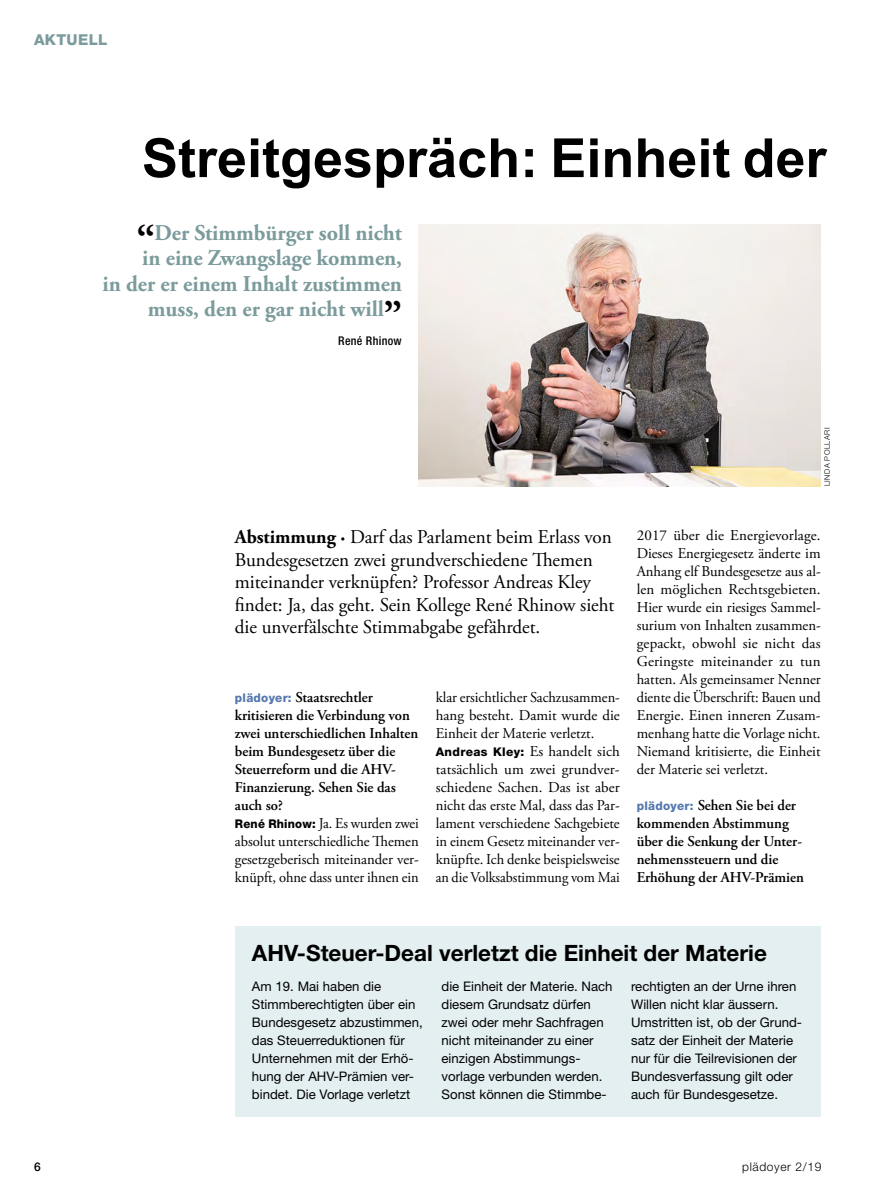
<style>
.page{position:relative;width:893px;height:1191px;background:#fff}
.page>*{position:absolute;margin:0;border:0;box-sizing:border-box;transform-origin:0 0}
.t1{font:700 54px "Arial";color:#000}
.t2{font:700 22.5px/25.5px "Adobe Garamond Pro";color:#7c9b9c;text-align:right}
.t3{font:700 22.5px "Helvetica Neue LT Std";color:#000}
.t4{font:19.5px/22.5px "Adobe Garamond Pro";letter-spacing:-.005em;color:#000}
.t5{font:15px/18px "Adobe Garamond Pro";letter-spacing:-.005em;color:#000}
.t6{font:600 15px/18px "Adobe Garamond Pro";color:#000}
.t7{font:800 15px "Helvetica Neue LT Std";letter-spacing:.025em;color:#7c9b9c}
.t8{font:13.2px/18px "Helvetica Neue LT Std";color:#000}
.t9{font:300 12px "Helvetica Neue LT Std";letter-spacing:.05em;color:#000}
.t10{font:500 condensed 12px "Helvetica Neue LT Std";letter-spacing:.025em;color:#000}
.t11{font:500 12px "Helvetica Neue LT Std";color:#000}
.t12{font:300 7.5px "Helvetica Neue LT Std";letter-spacing:.07em;color:#000}
.s1{font-size:39px;color:#000}
.s2{font-weight:700}
.s3{font-family:"Helvetica Neue LT Std";font-weight:800;font-size:12px;color:#5477ad}
.s4{font-family:"Helvetica Neue LT Std";font-weight:800;font-size:12px}
.s5{font-weight:400}
</style>
<div class="page">
<img style="left:419px;top:224px;width:402px;height:262px">
<div style="left:235px;top:926px;width:586px;height:190px;background:#e4eff1"></div>
<p class="t7" style="left:34px;top:30px;width:75px">AKTUELL</p>
<p class="t1" style="left:142px;top:122px;width:686px">Streitgespräch: Einheit der</p>
<p class="t2" style="left:103px;top:220px;width:301px"><span class="s1">“</span>Der Stimmbürger soll nicht<br>in eine Zwangslage kommen,<br>in der er einem Inhalt zustimmen muss, den er gar nicht will<span class="s1">”</span></p>
<p class="t10" style="left:338px;top:333px;width:65px">René Rhinow</p>
<p class="t12" style="left:822px;top:486px;width:60px;rotate:-90deg">LINDA POLLARI</p>
<p class="t4" style="left:235px;top:526px;width:381px"><span class="s2">Abstimmung ·</span> Darf das Parlament beim Erlass von Bundesgesetzen zwei grundverschiedene Themen miteinander verknüpfen? Professor Andreas Kley findet: Ja, das geht. Sein Kollege René Rhinow sieht die unverfälschte Stimmabgabe gefährdet.</p>
<p class="t6" style="left:235px;top:689px;width:185px"><span class="s3">plädoyer:</span> Staatsrechtler kritisieren die Verbindung von zwei unterschiedlichen Inhalten beim Bundesgesetz über die<br>Steuerreform und die AHV-<br>Finanzierung. Sehen Sie das auch so?<br><span class="s4">René Rhinow:</span> <span class="s5">Ja. Es wurden zwei absolut unterschiedliche Themen gesetzgeberisch miteinander ver&shy;knüpft, ohne dass unter ihnen ein</span></p>
<p class="t5" style="left:436px;top:689px;width:186px">klar ersichtlicher Sachzusammen&shy;hang besteht. Damit wurde die<br>Einheit der Materie verletzt.<br><span class="s4">Andreas Kley:</span> Es handelt sich tatsächlich um zwei grundver&shy;schiedene Sachen. Das ist aber nicht das erste Mal, dass das Par&shy;lament verschiedene Sachgebiete in einem Gesetz miteinander ver&shy;knüpfte. Ich denke beispielsweise an die Volksabstimmung vom Mai</p>
<p class="t5" style="left:637px;top:527px;width:185px;text-align:justify">2017 über die Energievorlage.<br>Dieses Energiegesetz änderte im Anhang elf Bundesgesetze aus al&shy;len möglichen Rechtsgebieten.<br>Hier wurde ein riesiges Sammel&shy;surium von Inhalten zusammen&shy;gepackt, obwohl sie nicht das Geringste miteinander zu tun hatten. Als gemeinsamer Nenner diente die Überschrift: Bauen und Energie. Einen inneren Zusam&shy;menhang hatte die Vorlage nicht.<br>Niemand kritisierte, die Einheit der Materie sei verletzt.</p>
<p class="t6" style="left:637px;top:797px;width:169px"><span class="s3">plädoyer:</span> Sehen Sie bei der kommenden Abstimmung über die Senkung der Unter&shy;nehmenssteuern und die<br>Erhöhung der AHV-Prämien</p>
<p class="t3" style="left:252px;top:938px;width:516px">AHV-Steuer-Deal verletzt die Einheit der Materie</p>
<p class="t8" style="left:252px;top:976px;width:172px">Am 19. Mai haben die<br>Stimmberechtigten über ein<br>Bundesgesetz abzustimmen, das Steuerreduktionen für<br>Unternehmen mit der Erhö&shy;hung der AHV-Prämien ver&shy;bindet. Die Vorlage verletzt</p>
<p class="t8" style="left:441px;top:976px;width:173px">die Einheit der Materie. Nach diesem Grundsatz dürfen zwei oder mehr Sachfragen nicht miteinander zu einer einzigen Abstimmungs&shy;vorlage verbunden werden.<br>Sonst können die Stimmbe-</p>
<p class="t8" style="left:631px;top:976px;width:172px">rechtigten an der Urne ihren<br>Willen nicht klar -äussern.<br>Umstritten ist, ob der Grund&shy;satz der Einheit der Materie nur für die Teilrevisionen der<br>Bundesverfassung gilt oder auch für Bundesgesetze.</p>
<p class="t11" style="left:34px;top:1159px;width:8px">6</p>
<p class="t9" style="left:742px;top:1159px;width:81px">plädoyer 2/19</p>
</div>
